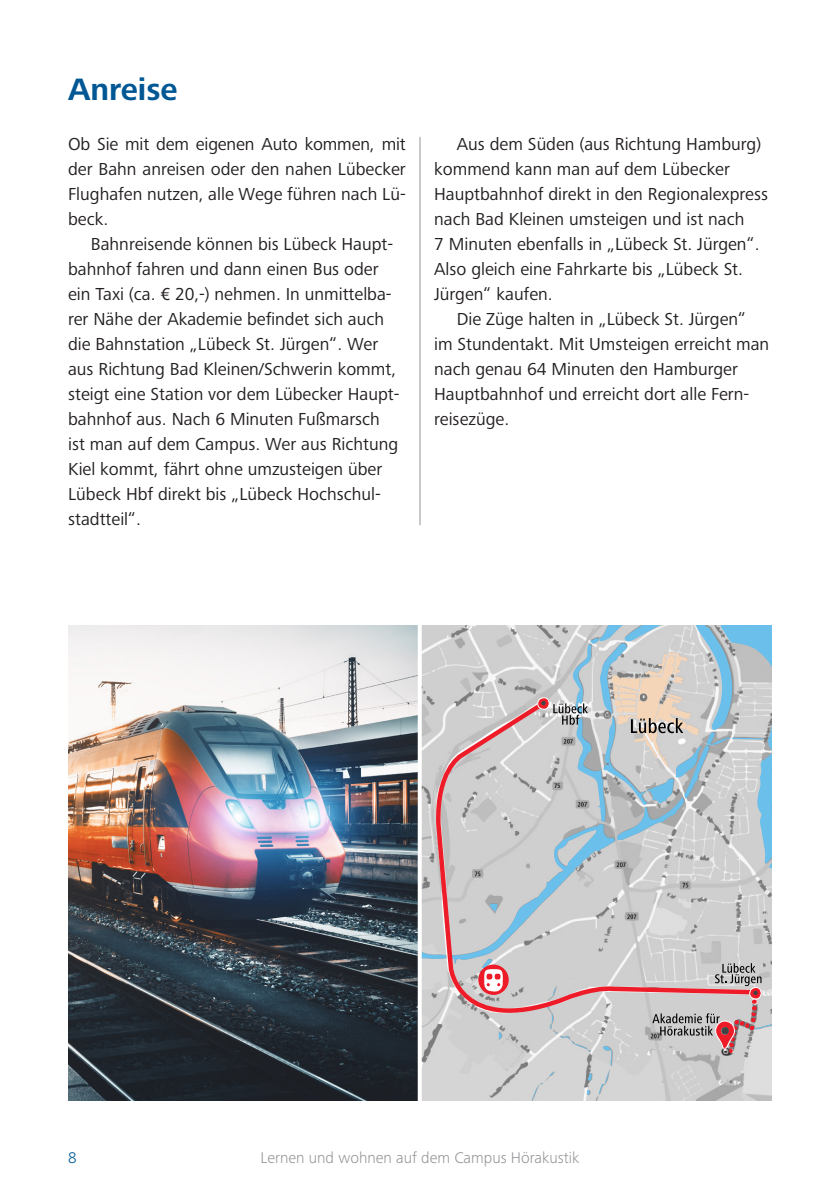
<style>
.page{position:relative;width:840px;height:1191px;background:#fff}
.page>*{position:absolute;margin:0;border:0;box-sizing:border-box;transform-origin:0 0}
.t1{font:700 32px "Frutiger Next LTW1 G";color:#005794}
.t2{font:18px/25px "Frutiger Next LTW1 G";color:#231f20}
.t3{font:300 16px "Frutiger Next LTW1 G";color:#939598}
.t4{font:300 16px "Frutiger Next LTW1 G";color:#005794}
</style>
<div class="page">
<img style="left:68px;top:625px;width:349px;height:475px">
<svg style="left:421px;top:625px;width:350px;height:475px;background:#c6c7c9"></svg>
<svg style="left:417px;top:625px;width:1px;height:476px"></svg>
<hr style="left:419px;top:137px;width:1px;height:388px;background:#939598">
<p class="t1" style="left:68px;top:71px;width:111px">Anreise</p>
<p class="t2" style="left:68px;top:132px;width:339px;text-align:justify">Ob Sie mit dem eigenen Auto kommen, mit der Bahn anreisen oder den nahen Lübecker Flughafen nutzen, alle Wege führen nach Lü&shy;beck.</p>
<p class="t2" style="left:68px;top:232px;width:333px;text-indent:23px">Bahnreisende können bis Lübeck Haupt&shy;bahnhof fahren und dann einen Bus oder ein Taxi (ca. € 20,-) nehmen. In unmittelba&shy;rer Nähe der Akademie befindet sich auch die Bahnstation „Lübeck St. Jürgen“. Wer aus Richtung Bad Kleinen/Schwerin kommt, steigt eine Station vor dem Lübecker Haupt&shy;bahnhof aus. Nach 6 Minuten Fußmarsch ist man auf dem Campus. Wer aus Richtung Kiel kommt, fährt ohne umzusteigen über Lübeck Hbf direkt bis „Lübeck Hochschul&shy;stadtteil“.</p>
<p class="t2" style="left:434px;top:132px;width:335px;text-indent:23px">Aus dem Süden (aus Richtung Hamburg) kommend kann man auf dem Lübecker Hauptbahnhof direkt in den Regionalexpress nach Bad Kleinen umsteigen und ist nach<br>7 Minuten ebenfalls in „Lübeck St. Jürgen“.<br>Also gleich eine Fahrkarte bis „Lübeck St.<br>Jürgen“ kaufen.</p>
<p class="t2" style="left:434px;top:307px;width:336px;text-indent:23px">Die Züge halten in „Lübeck St. Jürgen“<br>im Stundentakt. Mit Umsteigen erreicht man nach genau 64 Minuten den Hamburger Hauptbahnhof und erreicht dort alle Fern&shy;reisezüge.</p>
<p class="t4" style="left:68px;top:1148px;width:10px">8</p>
<p class="t3" style="left:260px;top:1148px;width:320px">Lernen und wohnen auf dem Campus Hörakustik</p>
</div>
